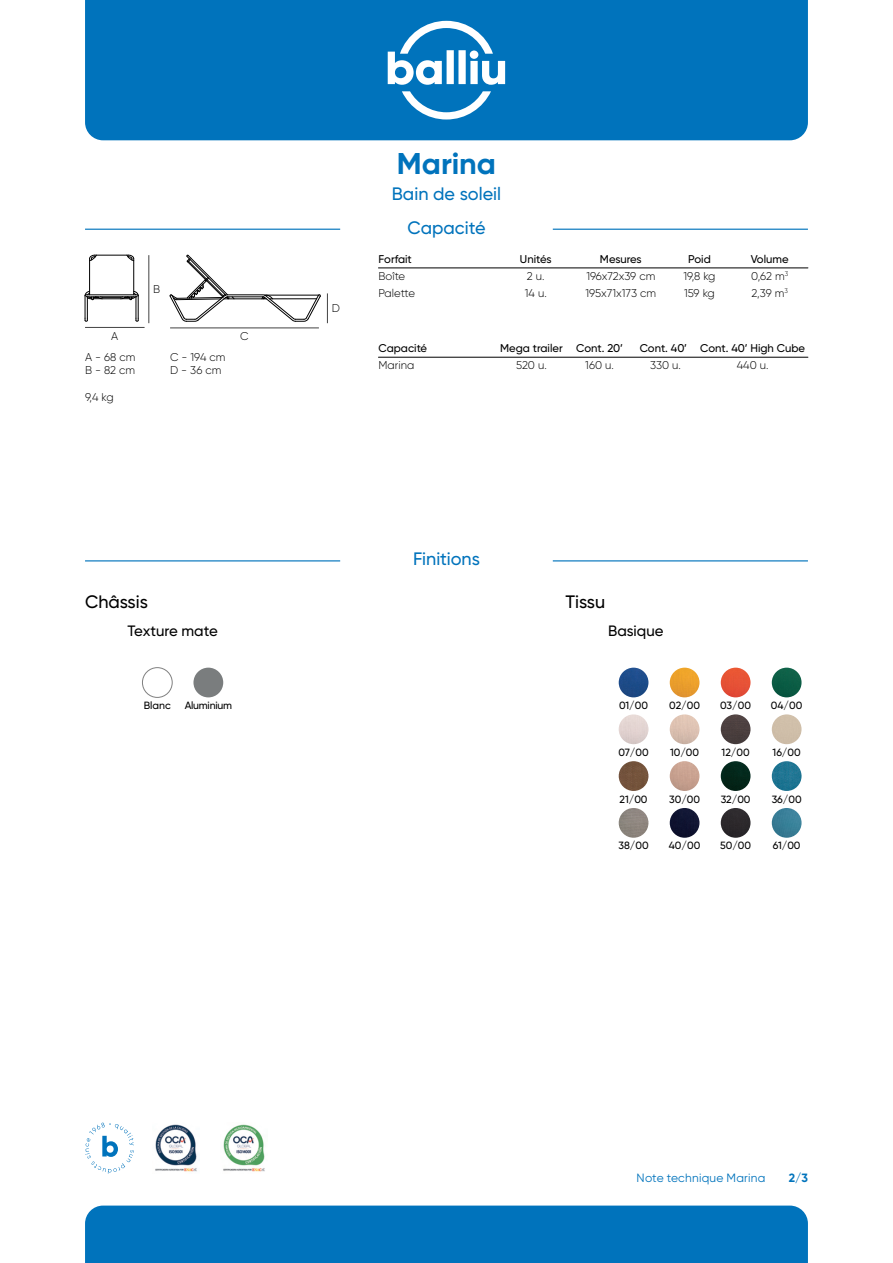
<style>
.page{position:relative;width:893px;height:1263px;background:#fff}
.page>*{position:absolute;margin:0;border:0;box-sizing:border-box;transform-origin:0 0}
.t1{font:700 30px "Gilroy";color:#0073bc}
.t2{font:500 18px/33.6px "Gilroy";color:#0073bc;text-align:center}
.t3{font:500 18px "Gilroy";color:#000}
.t4{font:500 15px "Gilroy";color:#000}
.t5{font:12px "Gilroy";letter-spacing:.02em;color:#0073bc}
.t6{font:700 12px "Gilroy";color:#0073bc}
.t7{font:300 11.25px/13.5px "Gilroy";color:#000}
.t8{font:500 11.25px "Gilroy";color:#000}
.t9{font:300 11.25px "Gilroy";letter-spacing:-.025em;color:#000}
.t10{font:500 10.5px "Gilroy";color:#000}
.t11{font:500 10.5px "Gilroy";letter-spacing:-.025em;color:#000}
</style>
<div class="page">
<div style="left:85px;top:0;width:723px;height:140px;background:#0073bc"></div>
<svg style="left:388px;top:21px;width:117px;height:98px"></svg>
<hr style="left:553px;top:229px;width:255px;height:1px;background:#0073bc">
<hr style="left:85px;top:229px;width:255px;height:1px;background:#0073bc">
<hr style="left:378px;top:267px;width:430px;height:1px;background:#000">
<hr style="left:378px;top:357px;width:430px;height:1px;background:#000">
<div style="left:85px;top:1205px;width:723px;height:58px;background:#0073bc"></div>
<svg style="left:85px;top:1122px;width:49px;height:52px"></svg>
<img style="left:223px;top:1124px;width:42px;height:48px">
<img style="left:155px;top:1124px;width:45px;height:48px">
<div style="left:142px;top:667px;width:30px;height:31px;border:1px solid #808080;border-radius:50%"></div>
<img style="left:619px;top:668px;width:29px;height:29px;border-radius:15px">
<img style="left:670px;top:668px;width:29px;height:29px;border-radius:15px">
<img style="left:721px;top:668px;width:29px;height:29px;border-radius:15px">
<img style="left:772px;top:668px;width:29px;height:29px;border-radius:15px">
<img style="left:619px;top:714px;width:29px;height:30px;border-radius:15px">
<img style="left:670px;top:714px;width:29px;height:30px;border-radius:15px">
<img style="left:721px;top:714px;width:29px;height:30px;border-radius:15px">
<img style="left:772px;top:714px;width:29px;height:30px;border-radius:15px">
<img style="left:619px;top:761px;width:29px;height:30px;border-radius:15px">
<img style="left:670px;top:761px;width:29px;height:30px;border-radius:15px">
<img style="left:721px;top:761px;width:29px;height:30px;border-radius:15px">
<img style="left:772px;top:761px;width:29px;height:30px;border-radius:15px">
<img style="left:619px;top:808px;width:29px;height:30px;border-radius:15px">
<img style="left:670px;top:808px;width:29px;height:30px;border-radius:15px">
<img style="left:721px;top:808px;width:29px;height:30px;border-radius:15px">
<img style="left:772px;top:808px;width:29px;height:30px;border-radius:15px">
<hr style="left:553px;top:560px;width:255px;height:1px;background:#0073bc">
<hr style="left:85px;top:560px;width:255px;height:1px;background:#0073bc">
<div style="left:193px;top:668px;width:30px;height:29px;background:#7a7d7e;border-radius:50%"></div>
<hr style="left:170px;top:327px;width:149px;height:1px;background:#434343">
<hr style="left:85px;top:327px;width:60px;height:1px;background:#434343">
<hr style="left:148px;top:255px;width:1px;height:68px;background:#434343">
<hr style="left:327px;top:293px;width:1px;height:30px;background:#434343">
<hr style="left:95px;top:255px;width:34px;height:1px;background:#000">
<hr style="left:133px;top:259px;width:1px;height:36px;background:#000">
<hr style="left:89px;top:259px;width:1px;height:36px;background:#000">
<svg style="left:84px;top:291px;width:55px;height:31px"></svg>
<svg style="left:126px;top:255px;width:8px;height:11px"></svg>
<svg style="left:89px;top:255px;width:8px;height:6px"></svg>
<svg style="left:170px;top:255px;width:151px;height:67px"></svg>
<h1 class="t1" style="left:397px;top:145px;width:101px">Marina</h1>
<h2 class="t2" style="left:392px;top:177px;width:111px">Bain de soleil<br>Capacité</h2>
<p class="t8" style="left:378px;top:252px;width:35px">Forfait</p>
<p class="t8" style="left:520px;top:252px;width:33px">Unités</p>
<p class="t8" style="left:600px;top:252px;width:43px">Mesures</p>
<p class="t8" style="left:688px;top:252px;width:24px">Poid</p>
<p class="t8" style="left:751px;top:252px;width:40px">Volume</p>
<p class="t7" style="left:378px;top:269px;width:28px">Boîte</p>
<p class="t7" style="left:527px;top:269px;width:19px">2 u.</p>
<p class="t7" style="left:586px;top:269px;width:70px">196x72x39 cm</p>
<p class="t7" style="left:683px;top:269px;width:34px">19,8 kg</p>
<p class="t7" style="left:751px;top:269px;width:39px">0,62 m<sup>3</sup></p>
<p class="t7" style="left:153px;top:282px;width:9px">B</p>
<p class="t9" style="left:378px;top:286px;width:38px">Palette</p>
<p class="t7" style="left:525px;top:286px;width:23px">14 u.</p>
<p class="t7" style="left:586px;top:286px;width:72px">195x71x173 cm</p>
<p class="t7" style="left:684px;top:286px;width:32px">159 kg</p>
<p class="t7" style="left:751px;top:286px;width:38px">2,39 m<sup>3</sup></p>
<p class="t7" style="left:332px;top:301px;width:10px">D</p>
<p class="t7" style="left:111px;top:329px;width:9px">A</p>
<p class="t7" style="left:240px;top:329px;width:10px">C</p>
<p class="t7" style="left:85px;top:350px;width:52px">A - 68 cm<br>B - 82 cm</p>
<p class="t7" style="left:85px;top:390px;width:30px">9,4 kg</p>
<p class="t7" style="left:170px;top:350px;width:57px">C - 194 cm<br>D - 36 cm</p>
<p class="t8" style="left:378px;top:341px;width:50px">Capacité</p>
<p class="t8" style="left:500px;top:341px;width:124px">Mega trailer Cont. 20’</p>
<p class="t8" style="left:640px;top:341px;width:167px">Cont. 40’ Cont. 40’ High Cube</p>
<p class="t7" style="left:378px;top:358px;width:37px">Marina</p>
<p class="t7" style="left:516px;top:358px;width:32px">520 u.</p>
<p class="t7" style="left:585px;top:358px;width:30px">160 u.</p>
<p class="t7" style="left:650px;top:358px;width:32px">330 u.</p>
<p class="t7" style="left:737px;top:358px;width:33px">440 u.</p>
<h2 class="t2" style="left:413px;top:542px;width:68px">Finitions</h2>
<h2 class="t3" style="left:85px;top:591px;width:64px">Châssis</h2>
<h3 class="t4" style="left:128px;top:621px;width:92px">Texture mate</h3>
<h2 class="t3" style="left:566px;top:591px;width:41px">Tissu</h2>
<h3 class="t4" style="left:608px;top:621px;width:57px">Basique</h3>
<p class="t10" style="left:144px;top:699px;width:29px">Blanc</p>
<p class="t11" style="left:185px;top:699px;width:49px">Aluminium</p>
<p class="t10" style="left:619px;top:699px;width:30px">01/00</p>
<p class="t10" style="left:669px;top:699px;width:32px">02/00</p>
<p class="t10" style="left:720px;top:699px;width:32px">03/00</p>
<p class="t10" style="left:771px;top:699px;width:33px">04/00</p>
<p class="t10" style="left:618px;top:746px;width:32px">07/00</p>
<p class="t10" style="left:670px;top:746px;width:31px">10/00</p>
<p class="t10" style="left:722px;top:746px;width:30px">12/00</p>
<p class="t10" style="left:773px;top:746px;width:30px">16/00</p>
<p class="t10" style="left:620px;top:792px;width:29px">21/00</p>
<p class="t10" style="left:669px;top:792px;width:33px">30/00</p>
<p class="t10" style="left:721px;top:792px;width:31px">32/00</p>
<p class="t10" style="left:772px;top:792px;width:32px">36/00</p>
<p class="t10" style="left:618px;top:839px;width:32px">38/00</p>
<p class="t10" style="left:669px;top:839px;width:33px">40/00</p>
<p class="t10" style="left:720px;top:839px;width:32px">50/00</p>
<p class="t10" style="left:773px;top:839px;width:29px">61/00</p>
<p class="t5" style="left:637px;top:1170px;width:130px">Note technique Marina</p>
<p class="t6" style="left:789px;top:1170px;width:20px">2/3</p>
</div>
